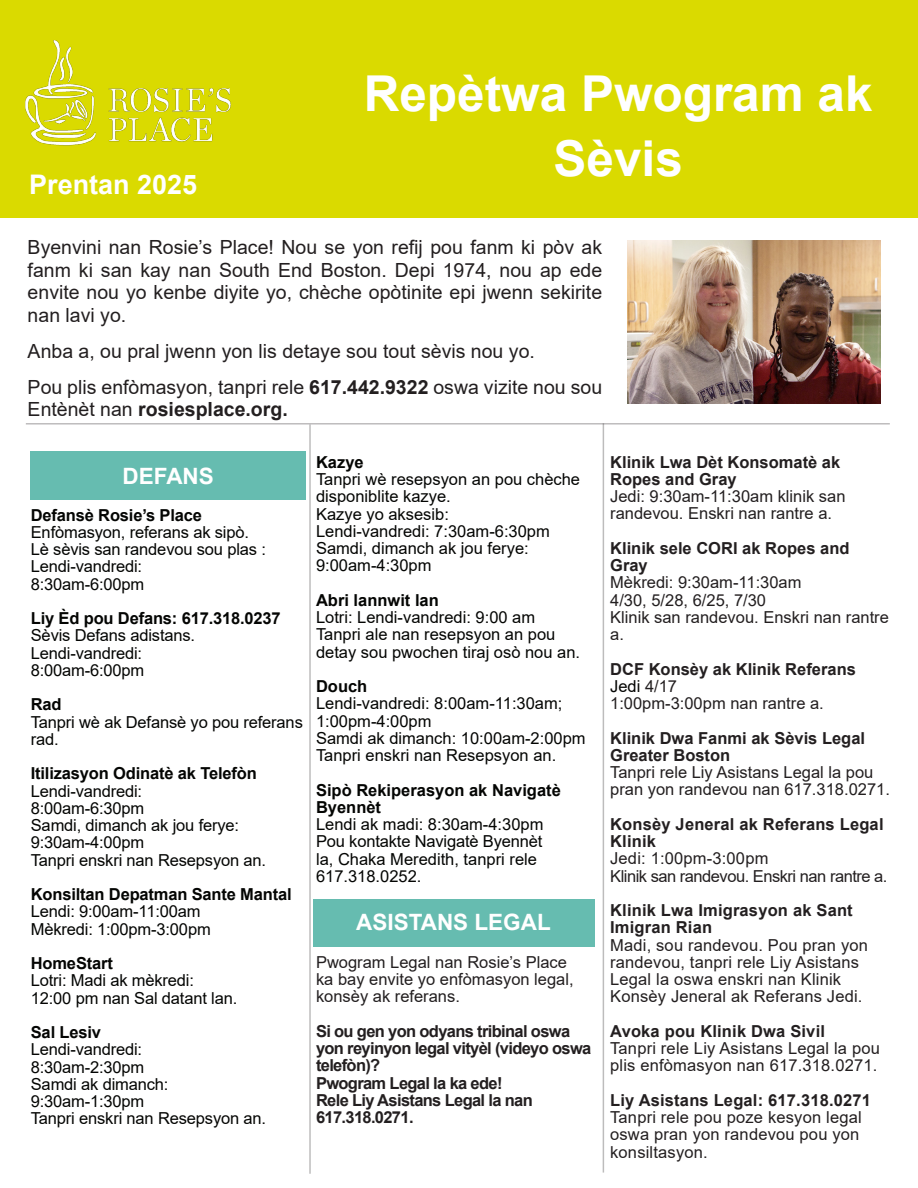
<style>
.page{position:relative;width:918px;height:1188px;background:#fff}
.page>*{position:absolute;margin:0;border:0;box-sizing:border-box;transform-origin:0 0}
.t1{font:700 49.5px/64.5px "Arial";color:#fff;text-align:center}
.t2{font:700 27px "Arial";color:#fff}
.t3{font:700 22.5px "Arial";color:#fff}
.t4{font:19.5px/22.5px "Arial";color:#231f20;text-align:justify}
.t5{font:16.5px/17.2px "Arial";letter-spacing:-.01em;color:#040503}
.t6{font:16.5px/17.2px "Arial";color:#231f20}
.t7{font:700 16.5px/17.2px "Arial";color:#231f20}
.t8{font:700 16.5px/17.2px "Arial";letter-spacing:-.01em;color:#040503}
.t9{font:700 16.5px/17.2px "Arial";letter-spacing:-.04em;color:#231f20}
.t10{font:16.5px "Arial";letter-spacing:-.03em;color:#231f20}
.s1{font-weight:700}
.s2{color:#231f20}
</style>
<div class="page">
<div style="left:0;top:0;width:918px;height:218px;background:#dada00"></div>
<hr style="left:26px;top:423px;width:864px;height:2px;background:#231f20">
<img style="left:25px;top:40px;width:206px;height:106px">
<div style="left:30px;top:451px;width:276px;height:49px;background:#66bcb0"></div>
<hr style="left:603px;top:423px;width:1px;height:750px;background:#231f20">
<hr style="left:309px;top:425px;width:2px;height:749px;background:#231f20">
<div style="left:313px;top:899px;width:282px;height:48px;background:#66bcb0"></div>
<img style="left:628px;top:240px;width:252px;height:164px">
<p class="t2" style="left:29px;top:165px;width:170px">Prentan 2025</p>
<p class="t1" style="left:364px;top:62px;width:510px">Repètwa Pwogram ak<br>Sèvis</p>
<p class="t4" style="left:28px;top:236px;width:576px">Byenvini nan Rosie’s Place! Nou se yon refij pou fanm ki pòv ak fanm ki san kay nan South End Boston. Depi 1974, nou ap ede envite nou yo kenbe diyite yo, chèche opòtinite epi jwenn sekirite nan lavi yo.</p>
<p class="t4" style="left:28px;top:339px;width:509px">Anba a, ou pral jwenn yon lis detaye sou tout sèvis nou yo.</p>
<p class="t4" style="left:28px;top:375px;width:576px">Pou plis enfòmasyon, tanpri rele <span class="s1">617.442.9322</span> oswa vizite nou sou<br>Entènèt nan <span class="s1">rosiesplace.org.</span></p>
<p class="t8" style="left:316px;top:454px;width:49px">Kazye</p>
<p class="t5" style="left:316px;top:471px;width:266px">Tanpri wè resepsyon an pou chèche disponiblite kazye.</p>
<p class="t5" style="left:316px;top:505px;width:134px">Kazye yo aksesib:</p>
<p class="t5" style="left:316px;top:522px;width:235px">Lendi-vandredi: 7:30am-6:30pm</p>
<p class="t5" style="left:316px;top:540px;width:214px">Samdi, dimanch ak jou ferye:</p>
<p class="t5" style="left:316px;top:557px;width:117px">9:00am-4:30pm</p>
<p class="t8" style="left:316px;top:592px;width:124px">Abri lannwit lan</p>
<p class="t5" style="left:316px;top:609px;width:221px">Lotri: Lendi-vandredi: 9:00 am</p>
<p class="t5" style="left:316px;top:626px;width:241px">Tanpri ale nan resepsyon an pou</p>
<p class="t5" style="left:316px;top:643px;width:266px">detay sou pwochen tiraj osò nou an.</p>
<p class="t8" style="left:316px;top:678px;width:53px">Douch</p>
<p class="t5" style="left:316px;top:695px;width:248px">Lendi-vandredi: 8:00am-11:30am;<br>1:00pm-4:00pm</p>
<p class="t5" style="left:316px;top:729px;width:271px">Samdi ak dimanch: 10:00am-2:00pm</p>
<p class="t5" style="left:316px;top:747px;width:242px">Tanpri enskri nan Resepsyon an.</p>
<p class="t8" style="left:316px;top:781px;width:246px">Sipò Rekiperasyon ak Navigatè<br>Byennèt</p>
<p class="t5" style="left:316px;top:816px;width:229px">Lendi ak madi: 8:30am-4:30pm</p>
<p class="t5" style="left:316px;top:833px;width:228px">Pou kontakte Navigatè Byennèt la, Chaka Meredith, tanpri rele<br>617.318.0252.</p>
<p class="t3" style="left:123px;top:460px;width:93px">DEFANS</p>
<p class="t8" style="left:31px;top:506px;width:173px">Defansè Rosie’s Place</p>
<p class="t5" style="left:31px;top:523px;width:220px">Enfòmasyon, referans ak sipò.</p>
<p class="t5" style="left:31px;top:540px;width:237px">Lè sèvis san randevou sou plas :</p>
<p class="t5" style="left:31px;top:558px;width:113px">Lendi-vandredi:</p>
<p class="t5" style="left:31px;top:575px;width:115px">8:30am-6:00pm</p>
<p class="t8" style="left:31px;top:610px;width:251px">Liy Èd pou Defans: 617.318.0237</p>
<p class="t5" style="left:31px;top:627px;width:166px">Sèvis Defans adistans.</p>
<p class="t5" style="left:31px;top:644px;width:113px">Lendi-vandredi:</p>
<p class="t5" style="left:31px;top:661px;width:115px">8:00am-6:00pm</p>
<p class="t8" style="left:31px;top:696px;width:32px">Rad</p>
<p class="t5" style="left:31px;top:713px;width:274px">Tanpri wè ak Defansè yo pou referans rad.</p>
<p class="t8" style="left:31px;top:765px;width:227px">Itilizasyon Odinatè ak Telefòn</p>
<p class="t5" style="left:31px;top:782px;width:113px">Lendi-vandredi:</p>
<p class="t5" style="left:31px;top:799px;width:115px">8:00am-6:30pm</p>
<p class="t5" style="left:31px;top:816px;width:210px">Samdi, dimanch ak jou ferye:</p>
<p class="t5" style="left:31px;top:834px;width:115px">9:30am-4:00pm</p>
<p class="t5" style="left:31px;top:851px;width:237px">Tanpri enskri nan Resepsyon an.</p>
<p class="t8" style="left:31px;top:886px;width:262px">Konsiltan Depatman Sante Mantal</p>
<p class="t5" style="left:31px;top:903px;width:171px">Lendi: 9:00am-11:00am</p>
<p class="t5" style="left:31px;top:920px;width:181px">Mèkredi: 1:00pm-3:00pm</p>
<p class="t8" style="left:31px;top:955px;width:84px">HomeStart</p>
<p class="t5" style="left:31px;top:972px;width:165px">Lotri: Madi ak mèkredi:</p>
<p class="t5" style="left:31px;top:989px;width:208px">12:00 pm nan Sal datant lan.</p>
<p class="t8" style="left:31px;top:1024px;width:72px">Sal Lesiv</p>
<p class="t5" style="left:31px;top:1041px;width:113px">Lendi-vandredi:</p>
<p class="t5" style="left:31px;top:1058px;width:115px">8:30am-2:30pm</p>
<p class="t5" style="left:31px;top:1075px;width:139px">Samdi ak dimanch:</p>
<p class="t5" style="left:31px;top:1092px;width:115px">9:30am-1:30pm</p>
<p class="t5" style="left:31px;top:1110px;width:237px">Tanpri enskri nan Resepsyon an.</p>
<p class="t3" style="left:356px;top:907px;width:196px">ASISTANS LEGAL</p>
<p class="t6" style="left:316px;top:953px;width:259px">Pwogram Legal nan Rosie’s Place ka bay envite yo enfòmasyon legal, konsèy ak referans.</p>
<p class="t9" style="left:316px;top:1023px;width:277px">Si ou gen yon odyans tribinal oswa yon reyinyon legal vityèl (videyo oswa telefòn)?</p>
<p class="t9" style="left:316px;top:1074px;width:188px">Pwogram Legal la ka ede!</p>
<p class="t9" style="left:316px;top:1092px;width:218px">Rele Liy Asistans Legal la nan<br>617.318.0271.</p>
<p class="t7" style="left:610px;top:453px;width:232px">Klinik Lwa Dèt Konsomatè ak<br>Ropes and Gray</p>
<p class="t6" style="left:610px;top:488px;width:237px">Jedi: 9:30am-11:30am klinik san randevou. Enskri nan rantre a.</p>
<p class="t7" style="left:610px;top:540px;width:241px">Klinik sele CORI ak Ropes and<br>Gray</p>
<p class="t6" style="left:610px;top:574px;width:193px">Mèkredi: 9:30am-11:30am</p>
<p class="t6" style="left:610px;top:591px;width:157px">4/30, 5/28, 6/25, 7/30</p>
<p class="t6" style="left:610px;top:608px;width:280px">Klinik san randevou. Enskri nan rantre a.</p>
<p class="t7" style="left:610px;top:660px;width:247px">DCF Konsèy ak Klinik Referans</p>
<p class="t5" style="left:610px;top:677px;width:68px">Jedi <span class="s2">4/17</span></p>
<p class="t6" style="left:610px;top:695px;width:215px">1:00pm-3:00pm nan rantre a.</p>
<p class="t7" style="left:610px;top:729px;width:256px">Klinik Dwa Fanmi ak Sèvis Legal<br>Greater Boston</p>
<p class="t6" style="left:610px;top:764px;width:281px">Tanpri rele Liy Asistans Legal la pou pran yon randevou nan 617.318.0271.</p>
<p class="t7" style="left:610px;top:816px;width:275px">Konsèy Jeneral ak Referans Legal<br>Klinik</p>
<p class="t6" style="left:610px;top:850px;width:160px">Jedi: 1:00pm-3:00pm</p>
<p class="t10" style="left:610px;top:865px;width:279px">Klinik san randevou. Enskri nan rantre a.</p>
<p class="t7" style="left:610px;top:902px;width:244px">Klinik Lwa Imigrasyon ak Sant<br>Imigran Rian</p>
<p class="t6" style="left:610px;top:936px;width:259px">Madi, sou randevou. Pou pran yon randevou, tanpri rele Liy Asistans<br>Legal la oswa enskri nan Klinik<br>Konsèy Jeneral ak Referans Jedi.</p>
<p class="t7" style="left:610px;top:1023px;width:216px">Avoka pou Klinik Dwa Sivil</p>
<p class="t6" style="left:610px;top:1040px;width:271px">Tanpri rele Liy Asistans Legal la pou plis enfòmasyon nan 617.318.0271.</p>
<p class="t7" style="left:610px;top:1092px;width:262px">Liy Asistans Legal: 617.318.0271</p>
<p class="t6" style="left:610px;top:1109px;width:253px">Tanpri rele pou poze kesyon legal oswa pran yon randevou pou yon konsiltasyon.</p>
</div>
